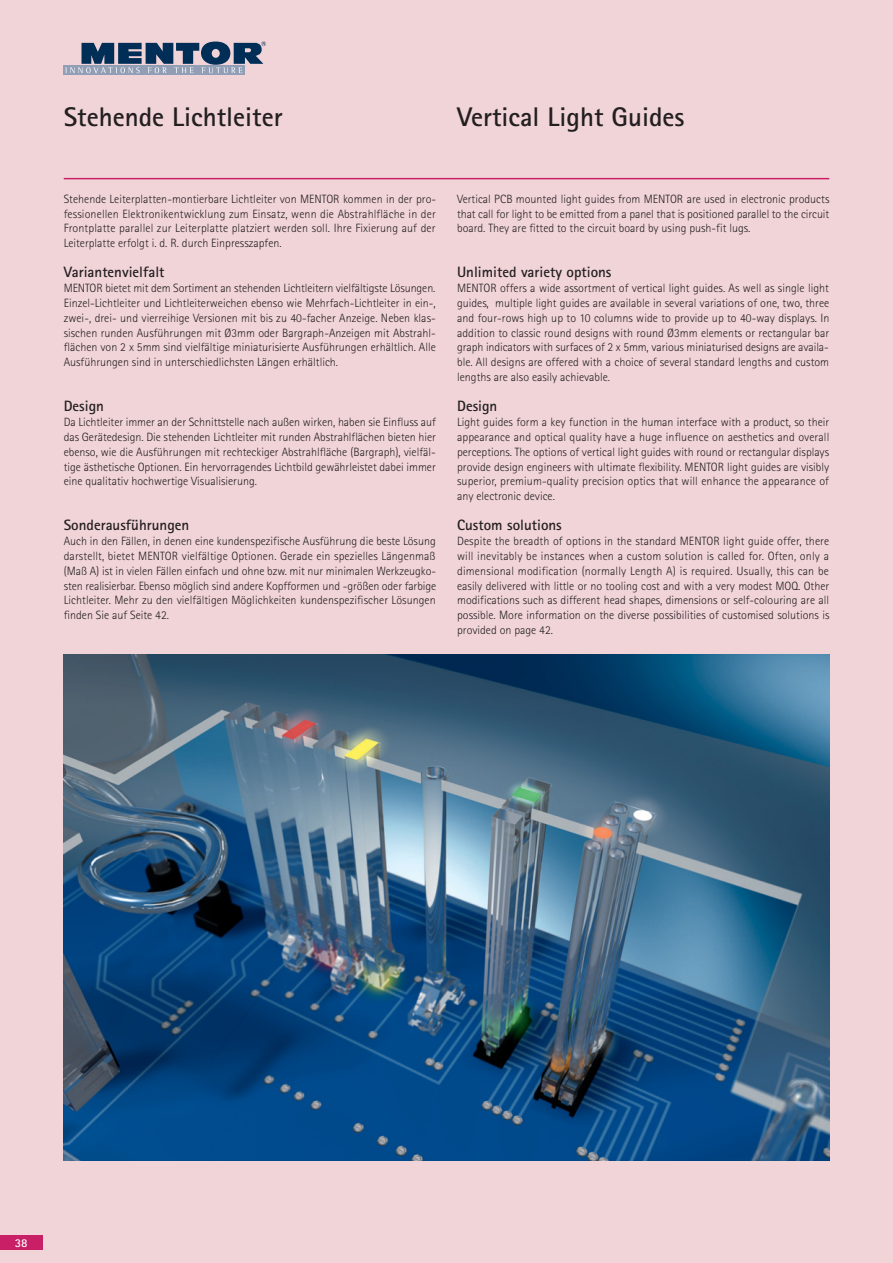
<style>
.page{position:relative;width:893px;height:1263px;background:#f1d4d8}
.page>*{position:absolute;margin:0;border:0;box-sizing:border-box;transform-origin:0 0}
.t1{font:700 27px "AT Rotis Sans Serif";color:#231f20}
.t2{font:700 15px "AT Rotis Sans Serif";color:#231f20}
.t3{font:300 12px/14.9px "AT Rotis Sans Serif";color:#231f20;text-align:justify}
.t4{font:700 12px "AT Rotis Sans Serif";color:#fff}
</style>
<div class="page">
<hr style="left:64px;top:178px;width:765px;height:1px;background:#c81f66">
<div style="left:0;top:1235px;width:42px;height:15px;background:#c81f66"></div>
<div style="left:64px;top:66px;width:181px;height:9px;background:#929eb6"></div>
<svg style="left:65px;top:41px;width:201px;height:32px"></svg>
<img style="left:64px;top:655px;width:765px;height:506px">
<h1 class="t1" style="left:64px;top:106px;width:220px">Stehende Lichtleiter</h1>
<h1 class="t1" style="left:457px;top:106px;width:229px">Vertical Light Guides</h1>
<p class="t3" style="left:64px;top:192px;width:374px">Stehende Leiterplatten-montierbare Lichtleiter von MENTOR kommen in der pro&shy;fessionellen Elektronikentwicklung zum Einsatz, wenn die Abstrahlfläche in der Frontplatte parallel zur Leiterplatte platziert werden soll. Ihre Fixierung auf der Leiterplatte erfolgt i. d. R. durch Einpresszapfen.</p>
<p class="t2" style="left:64px;top:266px;width:102px">Variantenvielfalt</p>
<p class="t3" style="left:64px;top:281px;width:374px">MENTOR bietet mit dem Sortiment an stehenden Lichtleitern vielfältigste Lösungen.<br>Einzel-Lichtleiter und Lichtleiterweichen ebenso wie Mehrfach-Lichtleiter in ein-, zwei-, drei- und vierreihige Versionen mit bis zu 40-facher Anzeige. Neben klas&shy;sischen runden Ausführungen mit Ø3mm oder Bargraph-Anzeigen mit Abstrahl&shy;flächen von 2 x 5mm sind vielfältige miniaturisierte Ausführungen erhältlich. Alle Ausführungen sind in unterschiedlichsten Längen erhältlich.</p>
<p class="t2" style="left:64px;top:400px;width:42px">Design</p>
<p class="t3" style="left:64px;top:415px;width:374px">Da Lichtleiter immer an der Schnittstelle nach außen wirken, haben sie Einfluss auf das Gerätedesign. Die stehenden Lichtleiter mit runden Abstrahlflächen bieten hier ebenso, wie die Ausführungen mit rechteckiger Abstrahlfläche (Bargraph), vielfäl&shy;tige ästhetische Optionen. Ein hervorragendes Lichtbild gewährleistet dabei immer eine qualitativ hochwertige Visualisierung.</p>
<p class="t2" style="left:64px;top:519px;width:127px">Sonderausführungen</p>
<p class="t3" style="left:64px;top:534px;width:374px">Auch in den Fällen, in denen eine kundenspezifische Ausführung die beste Lösung darstellt, bietet MENTOR vielfältige Optionen. Gerade ein spezielles Längenmaß (Maß A) ist in vielen Fällen einfach und ohne bzw. mit nur minimalen Werkzeugko&shy;sten realisierbar. Ebenso möglich sind andere Kopfformen und -größen oder farbige Lichtleiter. Mehr zu den vielfältigen Möglichkeiten kundenspezifischer Lösungen finden Sie auf Seite 42.</p>
<p class="t3" style="left:457px;top:192px;width:374px">Vertical PCB mounted light guides from MENTOR are used in electronic products that call for light to be emitted from a panel that is positioned parallel to the circuit board. They are fitted to the circuit board by using push-fit lugs.</p>
<p class="t2" style="left:457px;top:266px;width:156px">Unlimited variety options</p>
<p class="t3" style="left:457px;top:281px;width:374px">MENTOR offers a wide assortment of vertical light guides. As well as single light guides, multiple light guides are available in several variations of one, two, three and four-rows high up to 10 columns wide to provide up to 40-way displays. In addition to classic round designs with round Ø3mm elements or rectangular bar graph indicators with surfaces of 2 x 5mm, various miniaturised designs are availa&shy;ble. All designs are offered with a choice of several standard lengths and custom lengths are also easily achievable.</p>
<p class="t2" style="left:457px;top:400px;width:42px">Design</p>
<p class="t3" style="left:457px;top:415px;width:374px">Light guides form a key function in the human interface with a product, so their appearance and optical quality have a huge influence on aesthetics and overall perceptions. The options of vertical light guides with round or rectangular displays provide design engineers with ultimate flexibility. MENTOR light guides are visibly superior, premium-quality precision optics that will enhance the appearance of any electronic device.</p>
<p class="t2" style="left:457px;top:519px;width:106px">Custom solutions</p>
<p class="t3" style="left:457px;top:534px;width:374px">Despite the breadth of options in the standard MENTOR light guide offer, there will inevitably be instances when a custom solution is called for. Often, only a dimensional modification (normally Length A) is required. Usually, this can be easily delivered with little or no tooling cost and with a very modest MOQ. Other modifications such as different head shapes, dimensions or self-colouring are all possible. More information on the diverse possibilities of customised solutions is provided on page 42.</p>
<p class="t4" style="left:15px;top:1238px;width:14px">38</p>
</div>
